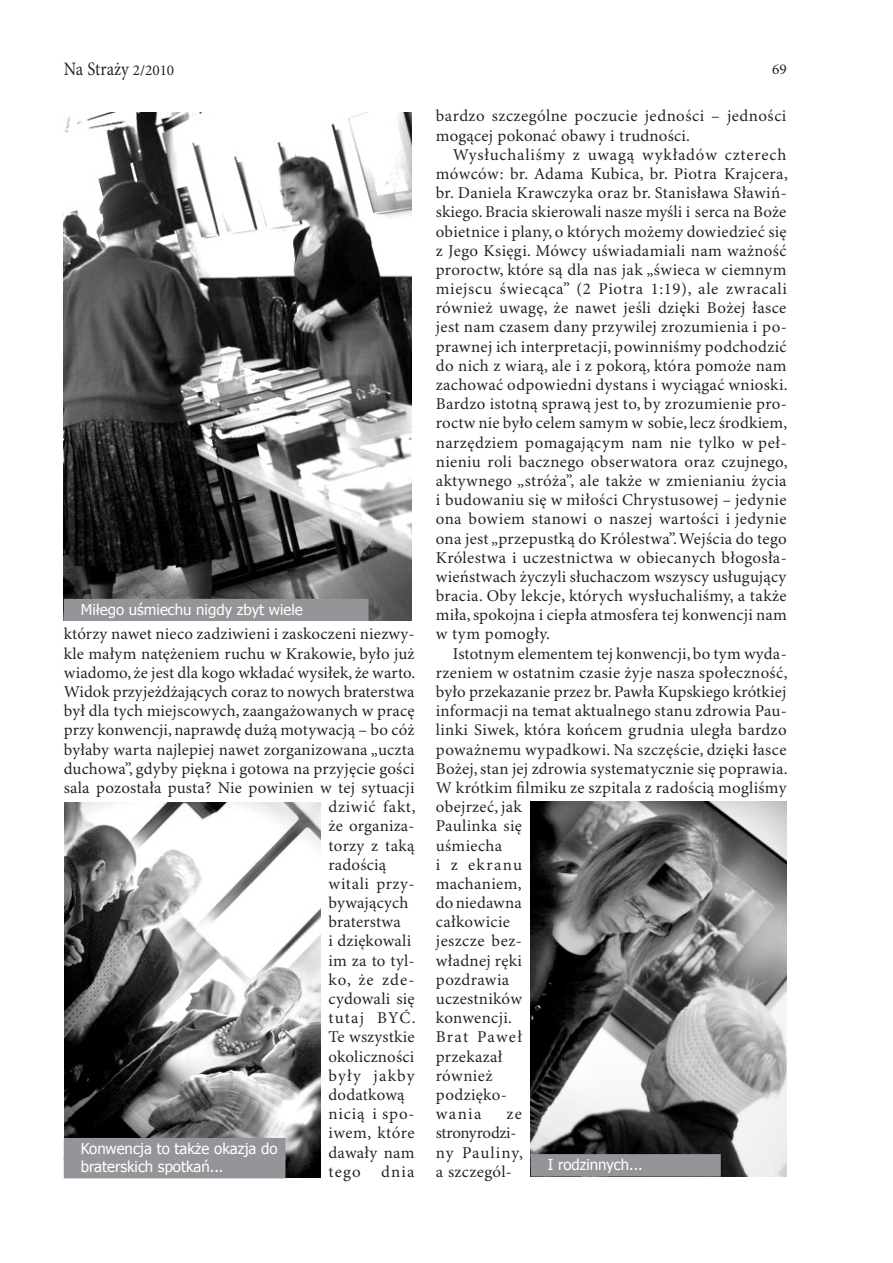
<style>
.page{position:relative;width:893px;height:1263px;background:#fff}
.page>*{position:absolute;margin:0;border:0;box-sizing:border-box;transform-origin:0 0}
.t1{font:18.9px "Minion Pro";color:#231f20;scale:.87 1}
.t2{font:16.5px/19.2px "Minion Pro";letter-spacing:.01em;color:#231f20}
.t3{font:16.5px "Minion Pro";letter-spacing:.04em;color:#231f20}
.t4{font:16.5px "Minion Pro";letter-spacing:.035em;color:#231f20}
.t5{font:16.5px "Minion Pro";letter-spacing:.05em;color:#231f20}
.t6{font:16.5px "Minion Pro";letter-spacing:.065em;color:#231f20}
.t7{font:16.5px "Minion Pro";letter-spacing:.075em;color:#231f20}
.t8{font:16.5px "Minion Pro";letter-spacing:.07em;color:#231f20}
.t9{font:15px/18px "Tahoma";color:#fff}
.t10{font:15px "Minion Pro";color:#231f20}
.t11{font:14.85px "Tahoma";color:#fff}
.s1{font-size:15px}
</style>
<div class="page">
<img style="left:64px;top:112px;width:347px;height:508px">
<div style="left:64px;top:599px;width:304px;height:22px;background:#939598"></div>
<img style="left:64px;top:802px;width:256px;height:376px">
<div style="left:64px;top:1138px;width:221px;height:22px;background:#939598"></div>
<div style="left:64px;top:1156px;width:221px;height:22px;background:#939598"></div>
<img style="left:530px;top:801px;width:257px;height:376px">
<div style="left:531px;top:1154px;width:190px;height:22px;background:#939598"></div>
<p class="t1" style="left:64px;top:57px;width:128px">Na Straży <span class="s1">2/2010</span></p>
<p class="t10" style="left:772px;top:60px;width:16px">69</p>
<p class="t11" style="left:81px;top:599px;width:223px">Miłego uśmiechu nigdy zbyt wiele</p>
<p class="t2" style="left:64px;top:625px;width:352px">którzy nawet nieco zadziwieni i zaskoczeni niezwy-</p>
<p class="t2" style="left:64px;top:644px;width:352px">kle małym natężeniem ruchu w Krakowie, było już</p>
<p class="t2" style="left:64px;top:663px;width:353px">wiadomo, że jest dla kogo wkładać wysiłek, że warto.</p>
<p class="t2" style="left:64px;top:683px;width:352px">Widok przyjeżdżających coraz to nowych braterstwa</p>
<p class="t2" style="left:64px;top:702px;width:352px">był dla tych miejscowych, zaangażowanych w pracę</p>
<p class="t2" style="left:64px;top:721px;width:352px">przy konwencji, naprawdę dużą motywacją – bo cóż</p>
<p class="t2" style="left:64px;top:740px;width:352px">byłaby warta najlepiej nawet zorganizowana „uczta</p>
<p class="t2" style="left:64px;top:759px;width:352px">duchowa”, gdyby piękna i gotowa na przyjęcie gości</p>
<p class="t2" style="left:64px;top:778px;width:352px">sala pozostała pusta? Nie powinien w tej sytuacji</p>
<p class="t3" style="left:329px;top:797px;width:88px">dziwić fakt,</p>
<p class="t2" style="left:329px;top:817px;width:88px">że organiza-</p>
<p class="t2" style="left:329px;top:836px;width:88px">torzy z taką</p>
<p class="t2" style="left:329px;top:855px;width:59px">radością</p>
<p class="t4" style="left:329px;top:874px;width:88px">witali przy-</p>
<p class="t2" style="left:329px;top:894px;width:81px">bywających</p>
<p class="t2" style="left:329px;top:913px;width:74px">braterstwa</p>
<p class="t2" style="left:329px;top:932px;width:84px">i dziękowali</p>
<p class="t2" style="left:329px;top:951px;width:88px">im za to tyl-</p>
<p class="t2" style="left:329px;top:970px;width:88px">ko, że zde-</p>
<p class="t2" style="left:329px;top:989px;width:88px">cydowali się</p>
<p class="t6" style="left:329px;top:1008px;width:88px">tutaj BYĆ.</p>
<p class="t2" style="left:329px;top:1028px;width:88px">Te wszystkie</p>
<p class="t2" style="left:329px;top:1047px;width:87px">okoliczności</p>
<p class="t7" style="left:329px;top:1065px;width:88px">były jakby</p>
<p class="t2" style="left:329px;top:1085px;width:78px">dodatkową</p>
<p class="t5" style="left:329px;top:1104px;width:88px">nicią i spo-</p>
<p class="t2" style="left:329px;top:1124px;width:88px">iwem, które</p>
<p class="t2" style="left:329px;top:1143px;width:88px">dawały nam</p>
<p class="t8" style="left:329px;top:1161px;width:88px">tego dnia</p>
<p class="t9" style="left:81px;top:1139px;width:198px">Konwencja to także okazja do braterskich spotkań...</p>
<p class="t2" style="left:436px;top:107px;width:352px">bardzo szczególne poczucie jedności – jedności mogącej pokonać obawy i trudności.</p>
<p class="t2" style="left:436px;top:145px;width:353px;text-align:justify;text-indent:17px">Wysłuchaliśmy z uwagą wykładów czterech mówców: br. Adama Kubica, br. Piotra Krajcera, br. Daniela Krawczyka oraz br. Stanisława Sławiń&shy;skiego. Bracia skierowali nasze myśli i serca na Boże obietnice i plany, o których możemy dowiedzieć się z Jego Księgi. Mówcy uświadamiali nam ważność proroctw, które są dla nas jak „świeca w ciemnym miejscu świecąca” (2 Piotra 1:19), ale zwracali również uwagę, że nawet jeśli dzięki Bożej łasce jest nam czasem dany przywilej zrozumienia i po&shy;prawnej ich interpretacji, powinniśmy podchodzić do nich z wiarą, ale i z pokorą, która pomoże nam zachować odpowiedni dystans i wyciągać wnioski.<br>Bardzo istotną sprawą jest to, by zrozumienie pro&shy;roctw nie było celem samym w sobie, lecz środkiem, narzędziem pomagającym nam nie tylko w peł&shy;nieniu roli bacznego obserwatora oraz czujnego, aktywnego „stróża”, ale także w zmienianiu życia i budowaniu się w miłości Chrystusowej – jedynie ona bowiem stanowi o naszej wartości i jedynie ona jest „przepustką do Królestwa”. Wejścia do tego Królestwa i uczestnictwa w obiecanych błogosła&shy;wieństwach życzyli słuchaczom wszyscy usługujący bracia. Oby lekcje, których wysłuchaliśmy, a także miła, spokojna i ciepła atmosfera tej konwencji nam w tym pomogły.</p>
<p class="t2" style="left:436px;top:644px;width:353px;text-indent:17px">Istotnym elementem tej konwencji, bo tym wyda&shy;rzeniem w ostatnim czasie żyje nasza społeczność, było przekazanie przez br. Pawła Kupskiego krótkiej informacji na temat aktualnego stanu zdrowia Pau&shy;linki Siwek, która końcem grudnia uległa bardzo poważnemu wypadkowi. Na szczęście, dzięki łasce<br>Bożej, stan jej zdrowia systematycznie się poprawia.<br>W krótkim filmiku ze szpitala z radością mogliśmy obejrzeć, jak<br>Paulinka się<br>uśmiecha<br>i z ekranu<br>machaniem,<br>do niedawna<br>całkowicie<br>jeszcze bez-<br>władnej ręki<br>pozdrawia<br>uczestników<br>konwencji.<br>Brat Paweł<br>przekazał<br>również<br>podzięko-<br>wania</p>
<p class="t2" style="left:436px;top:1105px;width:89px;text-indent:71px">ze strony rodzi&shy;ny Pauliny, a szczegól-</p>
<p class="t9" style="left:548px;top:1155px;width:97px">I rodzinnych...</p>
</div>
